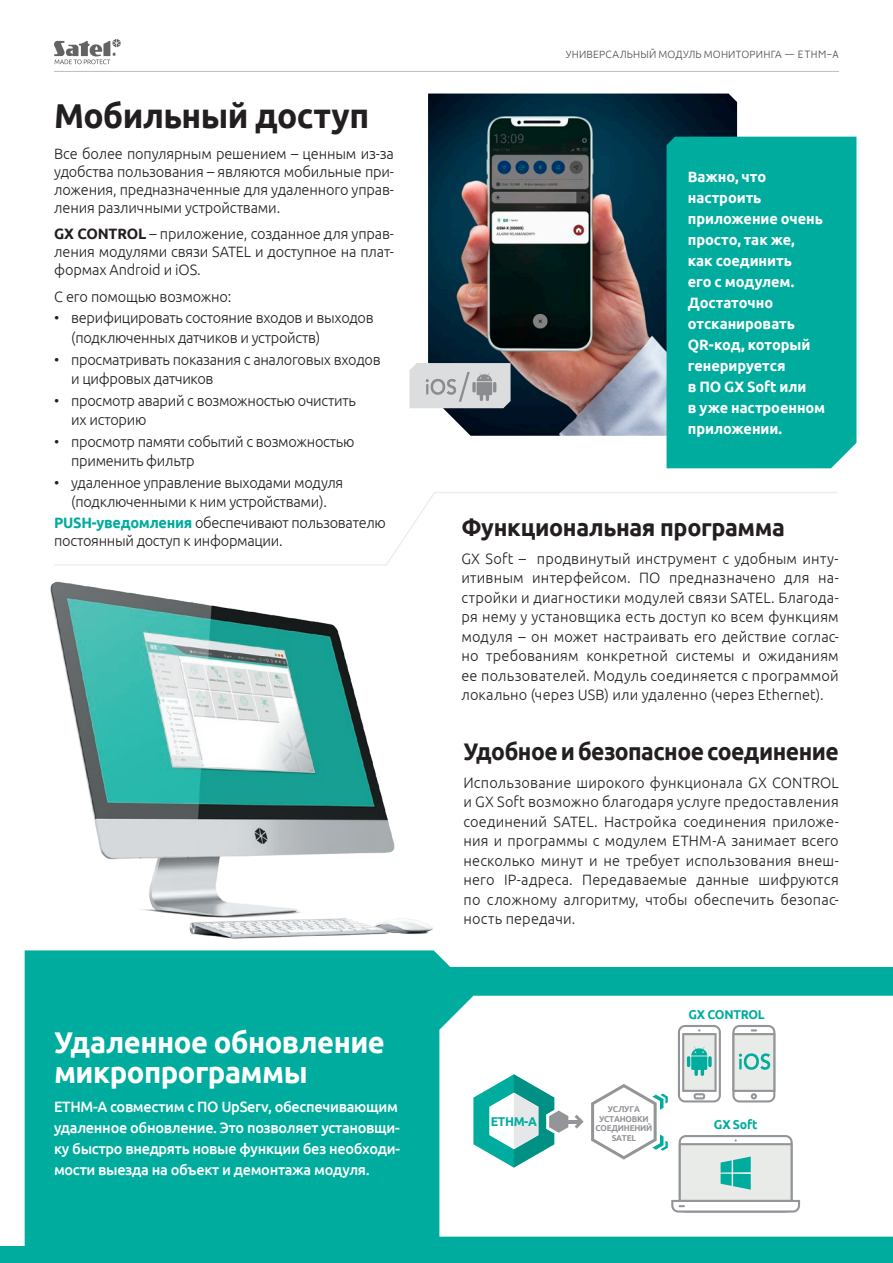
<style>
.page{position:relative;width:893px;height:1263px;background:#fff}
.page>*{position:absolute;margin:0;border:0;box-sizing:border-box;transform-origin:0 0}
.t1{font:700 34.5px "Ubuntu";letter-spacing:-.015em;color:#231f20}
.t2{font:700 30px/30px "Ubuntu";letter-spacing:-.015em;color:#fff}
.t3{font:700 24px "Ubuntu";letter-spacing:-.02em;color:#231f20;scale:.96 1}
.t4{font:700 24px "Ubuntu";letter-spacing:-.02em;color:#231f20}
.t5{font:300 15px/19.5px "Ubuntu";letter-spacing:-.02em;color:#231f20;text-align:justify}
.t6{font:500 15px/21px "Ubuntu";letter-spacing:-.02em;color:#fff}
.t7{font:700 15px/21px "Ubuntu";letter-spacing:-.005em;color:#fff}
.t8{font:700 12.75px "Ubuntu";letter-spacing:-.02em;color:#00ac9d;scale:.96 1}
.t9{font:300 10.5px "Ubuntu";letter-spacing:.015em;color:#4b4c4d}
.t10{font:700 8.55px/9.6px "Ubuntu";letter-spacing:-.025em;color:#939598;text-align:center;scale:.96 1}
.s1{font-weight:700}
.s2{font-weight:700;color:#00ac9d}
.s3{font-family:"Vision";font-size:12px}
</style>
<div class="page">
<svg style="left:54px;top:492px;width:784px;height:74px"></svg>
<img style="left:428px;top:94px;width:309px;height:342px">
<div style="left:25px;top:950px;width:426px;height:296px;background:#00ac9d"></div>
<div style="left:446px;top:967px;width:447px;height:296px;background:#00ac9d"></div>
<div style="left:439px;top:996px;width:454px;height:240px;background:#fff"></div>
<img style="left:34px;top:581px;width:417px;height:378px">
<svg style="left:473px;top:1074px;width:95px;height:93px"></svg>
<hr style="left:563px;top:1120px;width:17px;height:3px;background:#939598">
<svg style="left:575px;top:1115px;width:9px;height:13px"></svg>
<svg style="left:591px;top:1025px;width:209px;height:187px;background:#e6edec"></svg>
<svg style="left:409px;top:363px;width:102px;height:45px;background:#cecfd1"></svg>
<div style="left:666px;top:137px;width:190px;height:331px;background:#00ac9d"></div>
<svg style="left:54px;top:39px;width:67px;height:25px"></svg>
<hr style="left:54px;top:71px;width:785px;height:1px;background:#bcbdc0">
<div style="left:0;top:1246px;width:893px;height:17px;background:#00ac9d"></div>
<h1 class="t1" style="left:54px;top:95px;width:317px">Мобильный доступ</h1>
<p class="t5" style="left:54px;top:144px;width:341px;line-height:18px">Все более популярным решением – ценным из-за удобства пользования – являются мобильные при&shy;ложения, предназначенные для удаленного управ&shy;ления различными устройствами.</p>
<p class="t5" style="left:54px;top:225px;width:341px;line-height:18px"><span class="s1">GX CONTROL</span> – приложение, созданное для управ&shy;ления модулями связи SATEL и доступное на плат&shy;формах Android и iOS.</p>
<p class="t5" style="left:54px;top:286px;width:179px">С его помощью возможно:</p>
<p class="t5" style="left:71px;top:308px;width:304px;text-indent:-17px">• верифицировать состояние входов и выходов (подключенных датчиков и устройств)</p>
<p class="t5" style="left:71px;top:349px;width:311px;text-indent:-17px">• просматривать показания с аналоговых входов и цифровых датчиков</p>
<p class="t5" style="left:71px;top:390px;width:286px;text-indent:-17px">• просмотр аварий с возможностью очистить их историю</p>
<p class="t5" style="left:71px;top:431px;width:285px;text-indent:-17px">• просмотр памяти событий с возможностью применить фильтр</p>
<p class="t5" style="left:54px;top:472px;width:291px">• удаленное управление выходами модуля</p>
<p class="t5" style="left:71px;top:492px;width:257px">(подключенными к ним устройствами).</p>
<p class="t5" style="left:54px;top:512px;width:333px"><span class="s2">PUSH-уведомления</span> обеспечивают пользователю</p>
<p class="t5" style="left:54px;top:530px;width:230px">постоянный доступ к информации.</p>
<h2 class="t2" style="left:54px;top:1027px;width:332px">Удаленное обновление микропрограммы</h2>
<p class="t6" style="left:54px;top:1096px;width:347px">ETHM-A совместим с ПО UpServ, обеспечивающим удаленное обновление. Это позволяет установщи&shy;ку быстро внедрять новые функции без необходи&shy;мости выезда на объект и демонтажа модуля.</p>
<p class="t9" style="left:566px;top:48px;width:275px">УНИВЕРСАЛЬНЫЙ МОДУЛЬ МОНИТОРИНГА <span class="s3">— ETHM-A</span></p>
<p class="t7" style="left:688px;top:166px;width:139px">Важно, что настроить приложение очень просто, так же,<br>как соединить<br>его с модулем.<br>Достаточно отсканировать<br>QR-код, который генерируется<br>в ПО GX Soft или<br>в уже настроенном приложении.</p>
<h3 class="t4" style="left:461px;top:513px;width:325px">Функциональная программа</h3>
<p class="t5" style="left:461px;top:548px;width:379px">GX Soft – продвинутый инструмент с удобным инту&shy;итивным интерфейсом. ПО предназначено для на&shy;стройки и диагностики модулей связи SATEL. Благода&shy;ря нему у установщика есть доступ ко всем функциям модуля – он может настраивать его действие соглас&shy;но требованиям конкретной системы и ожиданиям ее пользователей. Модуль соединяется с программой локально (через USB) или удаленно (через Ethernet).</p>
<h3 class="t3" style="left:463px;top:736px;width:392px">Удобное и безопасное соединение</h3>
<p class="t5" style="left:463px;top:772px;width:377px">Использование широкого функционала GX CONTROL и GX Soft возможно благодаря услуге предоставления соединений SATEL. Настройка соединения приложе&shy;ния и программы с модулем ETHM-A занимает всего несколько минут и не требует использования внеш&shy;него IP-адреса. Передаваемые данные шифруются по сложному алгоритму, чтобы обеспечить безопас&shy;ность передачи.</p>
<p class="t8" style="left:491px;top:1113px;width:50px">ETHM-A</p>
<p class="t10" style="left:595px;top:1104px;width:61px">УСЛУГА<br>УСТАНОВКИ<br>СОЕДИНЕНИЙ<br>SATEL</p>
<p class="t8" style="left:688px;top:1006px;width:81px">GX CONTROL</p>
<p class="t8" style="left:714px;top:1116px;width:47px">GX Soft</p>
</div>
